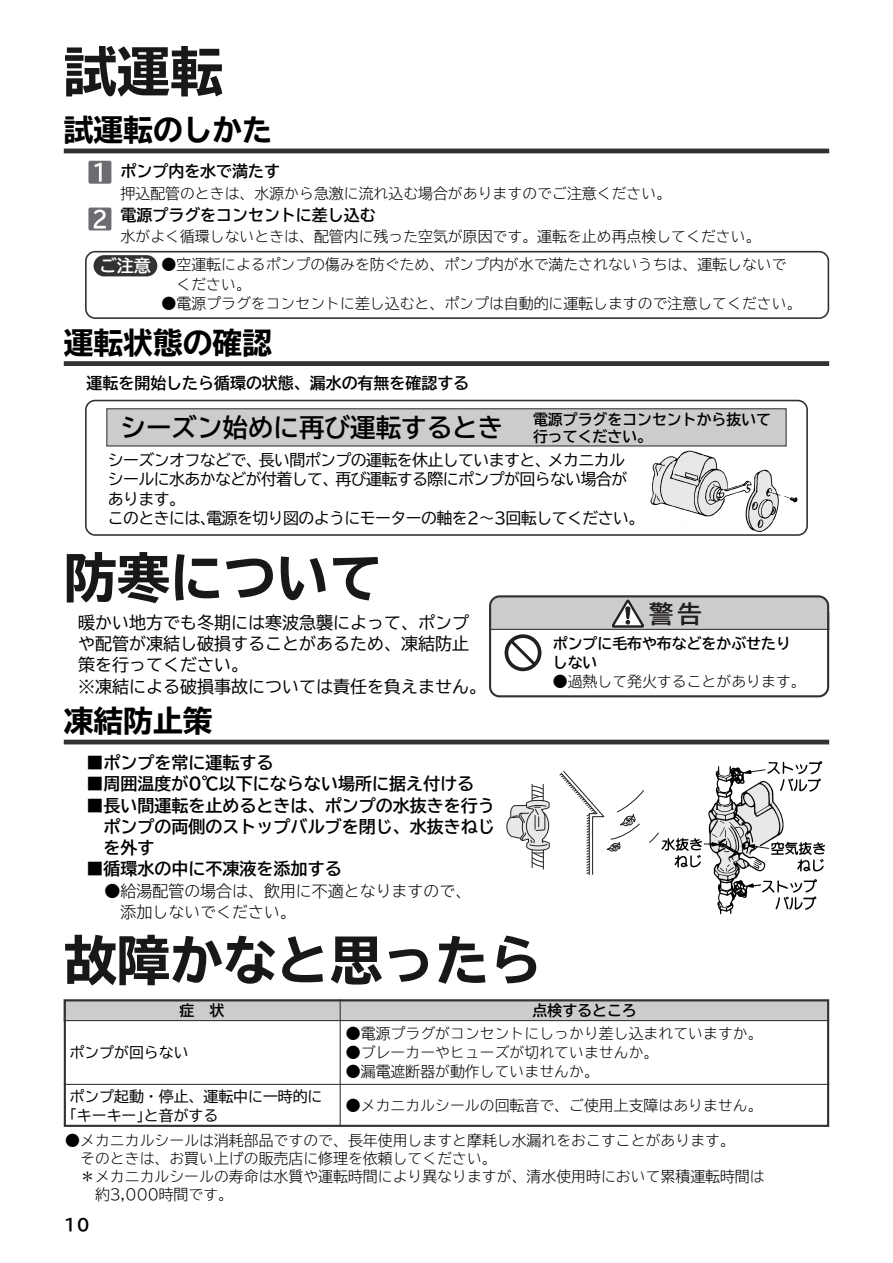
<style>
.page{position:relative;width:893px;height:1263px;background:#fff}
.page>*{position:absolute;margin:0;border:0;box-sizing:border-box;transform-origin:0 0}
.t1{font:700 expanded 53.1px "TBUD Go Std";color:#181818}
.t2{font:700 expanded 29.7px "TBUD Go Std";color:#000}
.t3{font:700 25.5px "TBUD Go Std";color:#000}
.t4{font:24.3px "TBUD Go Std Bold 90 pv RKSJ H";color:#231f20}
.t5{font:700 16.95px/21.3px "TBUD Go Std";color:#000;text-align:justify}
.t6{font:16.95px/21.3px "TBUD Go Std";color:#000}
.t7{font:700 16.5px "TBUD Go Std";color:#000}
.t8{font:15.9px/19.2px "TBUD Go Std";letter-spacing:-.04em;color:#000}
.t9{font:700 15.9px "TBUD Go Std";color:#000}
.t10{font:300 15.9px/21.3px "TBUD Go Std Super";color:#000}
.t11{font:300 14.85px/19.2px "TBUD Go Std Super";color:#000}
.t12{font:700 14.85px/19.2px "TBUD Go Std";color:#000}
.t13{font:14.85px/19.2px "TBUD Go Std";color:#000}
.s1{font-family:"TBUD Go Std";font-weight:700;font-size:16.95px;color:#fff}
</style>
<div class="page">
<div style="left:64px;top:361px;width:765px;height:5px;background:#323232"></div>
<hr style="left:64px;top:740px;width:765px;height:4px;background:#323232">
<div style="left:64px;top:999px;width:765px;height:21px;background:#ccc"></div>
<div style="left:64px;top:999px;width:765px;height:128px;border:2px solid #323232"></div>
<hr style="left:64px;top:1084px;width:765px;height:1px;background:#323232">
<hr style="left:340px;top:999px;width:1px;height:128px;background:#323232">
<hr style="left:64px;top:1020px;width:765px;height:1px;background:#323232">
<svg style="left:489px;top:595px;width:340px;height:102px"></svg>
<hr style="left:489px;top:629px;width:340px;height:1px;background:#323232">
<div style="left:88px;top:161px;width:23px;height:23px;background:#6c6d70;border-radius:2px"></div>
<svg style="left:94px;top:163px;width:8px;height:19px"></svg>
<div style="left:88px;top:207px;width:23px;height:23px;background:#6c6d70;border-radius:2px"></div>
<svg style="left:94px;top:210px;width:12px;height:18px"></svg>
<hr style="left:64px;top:149px;width:765px;height:4px;background:#323232">
<svg style="left:85px;top:251px;width:744px;height:68px"></svg>
<div style="left:94px;top:255px;width:63px;height:21px;background:#323232;border-radius:11px"></div>
<svg style="left:85px;top:400px;width:723px;height:136px"></svg>
<img style="left:644px;top:451px;width:157px;height:80px">
<div style="left:107px;top:409px;width:679px;height:36px;background:#ccc"></div>
<div style="left:106px;top:408px;width:681px;height:38px;border:1px solid #323232"></div>
<svg style="left:506px;top:784px;width:44px;height:86px"></svg>
<svg style="left:559px;top:771px;width:100px;height:104px"></svg>
<img style="left:661px;top:761px;width:165px;height:154px">
<h1 class="t1" style="left:64px;top:42px;width:161px">試運転</h1>
<h2 class="t2" style="left:64px;top:113px;width:210px">試運転のしかた</h2>
<p class="t9" style="left:121px;top:158px;width:161px">ポンプ内を水で満たす</p>
<p class="t11" style="left:121px;top:183px;width:552px">押込配管のときは、水源から急激に流れ込む場合がありますのでご注意ください。</p>
<p class="t9" style="left:121px;top:202px;width:257px">電源プラグをコンセントに差し込む</p>
<p class="t11" style="left:121px;top:226px;width:641px">水がよく循環しないときは、配管内に残った空気が原因です。運転を止め再点検してください。</p>
<p class="t11" style="left:176px;top:255px;width:612px;text-indent:-77px"><span class="s1">ご注意</span> ●空運転によるポンプの傷みを防ぐため、ポンプ内が水で満たされないうちは、運転しないでください。</p>
<p class="t11" style="left:162px;top:293px;width:641px">●電源プラグをコンセントに差し込むと、ポンプは自動的に運転しますので注意してください。</p>
<h2 class="t2" style="left:64px;top:326px;width:210px">運転状態の確認</h2>
<p class="t9" style="left:87px;top:370px;width:384px">運転を開始したら循環の状態、漏水の有無を確認する</p>
<h3 class="t3" style="left:121px;top:407px;width:384px">シーズン始めに再び運転するとき</h3>
<p class="t12" style="left:533px;top:411px;width:240px;line-height:17px">電源プラグをコンセントから抜いて行ってください。</p>
<p class="t8" style="left:108px;top:450px;width:538px">シーズンオフなどで、長い間ポンプの運転を休止していますと、メカニカルシールに水あかなどが付着して、再び運転する際にポンプが回らない場合があります。<br>このときには、電源を切り図のようにモーターの軸を2〜3回転してください。</p>
<h1 class="t1" style="left:64px;top:548px;width:320px">防寒について</h1>
<p class="t6" style="left:78px;top:612px;width:410px">暖かい地方でも冬期には寒波急襲によって、ポンプや配管が凍結し破損することがあるため、凍結防止策を行ってください。<br>※凍結による破損事故については責任を負えません。</p>
<h2 class="t2" style="left:64px;top:704px;width:150px">凍結防止策</h2>
<p class="t5" style="left:87px;top:752px;width:189px">■ポンプを常に運転する</p>
<p class="t5" style="left:87px;top:774px;width:389px">■周囲温度が0℃以下にならない場所に据え付ける</p>
<p class="t5" style="left:104px;top:795px;width:393px;text-indent:-17px">■長い間運転を止めるときは、ポンプの水抜きを行うポンプの両側のストップバルブを閉じ、水抜きねじを外す</p>
<p class="t5" style="left:87px;top:859px;width:257px">■循環水の中に不凍液を添加する</p>
<p class="t10" style="left:121px;top:880px;width:352px;text-indent:-16px">●給湯配管の場合は、飲用に不適となりますので、添加しないでください。</p>
<h1 class="t1" style="left:64px;top:931px;width:480px">故障かなと思ったら</h1>
<h3 class="t4" style="left:649px;top:594px;width:54px">警告</h3>
<p class="t12" style="left:553px;top:634px;width:240px">ポンプに毛布や布などをかぶせたりしない</p>
<p class="t11" style="left:553px;top:671px;width:254px">●過熱して発火することがあります。</p>
<p class="t12" style="left:180px;top:1001px;width:46px">症 状</p>
<p class="t13" style="left:70px;top:1043px;width:121px">ポンプが回らない</p>
<p class="t12" style="left:533px;top:1001px;width:106px">点検するところ</p>
<p class="t11" style="left:346px;top:1023px;width:418px">●電源プラグがコンセントにしっかり差し込まれていますか。</p>
<p class="t11" style="left:346px;top:1042px;width:314px">●ブレーカーやヒューズが切れていませんか。</p>
<p class="t11" style="left:346px;top:1062px;width:254px">●漏電遮断器が動作していませんか。</p>
<p class="t13" style="left:70px;top:1086px;width:254px">ポンプ起動・停止、運転中に一時的に｢キーキー｣と音がする</p>
<p class="t11" style="left:346px;top:1096px;width:418px">●メカニカルシールの回転音で、ご使用上支障はありません。</p>
<p class="t11" style="left:65px;top:1130px;width:671px">●メカニカルシールは消耗部品ですので、長年使用しますと摩耗し水漏れをおこすことがあります。</p>
<p class="t11" style="left:80px;top:1148px;width:418px">そのときは、お買い上げの販売店に修理を依頼してください。</p>
<p class="t11" style="left:80px;top:1166px;width:686px">＊メカニカルシールの寿命は水質や運転時間により異なりますが、清水使用時において累積運転時間は</p>
<p class="t11" style="left:95px;top:1184px;width:140px">約3,000時間です。</p>
<p class="t7" style="left:64px;top:1211px;width:27px">10</p>
</div>
